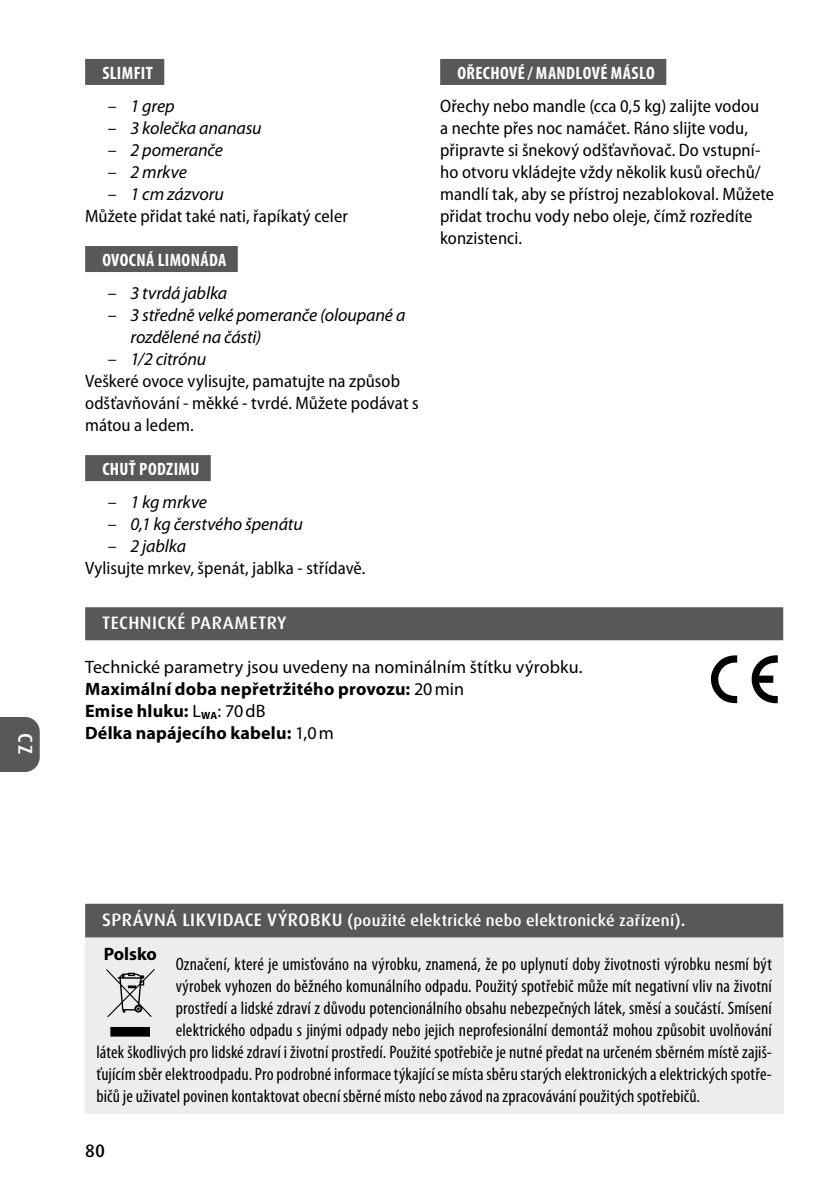
<style>
.page{position:relative;width:840px;height:1191px;background:#fff}
.page>*{position:absolute;margin:0;border:0;box-sizing:border-box;transform-origin:0 0}
.t1{font:500 20px "Dax Pro";color:#fff}
.t2{font:condensed 18px "Myriad Pro";letter-spacing:.01em;color:#000}
.t3{font:semi-condensed 18px/22px "Myriad Pro";letter-spacing:.005em;color:#000}
.t4{font:18px/22px "Myriad Pro";letter-spacing:.005em;color:#000}
.t5{font:italic 18px/22px "Myriad Pro";letter-spacing:-.01em;color:#000}
.t6{font:700 condensed 18px "Myriad Pro";letter-spacing:.02em;color:#fff}
.t7{font:500 18px "Dax Pro";letter-spacing:.025em;color:#fff}
.t8{font:700 18px "Myriad Pro";color:#000}
.t9{font:500 18px "Dax Pro";color:#000}
.t10{font:500 16px "Dax Pro";letter-spacing:.015em;color:#fff}
.s1{font-style:normal;font-stretch:condensed}
.s2{font-stretch:condensed}
.s3{font-style:italic;font-stretch:normal}
.s4{font-weight:700}
.s5{font-size:18px}
</style>
<div class="page">
<div style="left:0;top:717px;width:40px;height:55px;background:#58585a"></div>
<div style="left:85px;top:59px;width:79px;height:26px;background:#58585a"></div>
<div style="left:85px;top:246px;width:153px;height:26px;background:#58585a"></div>
<div style="left:85px;top:455px;width:126px;height:26px;background:#58585a"></div>
<div style="left:440px;top:59px;width:226px;height:26px;background:#58585a"></div>
<div style="left:85px;top:607px;width:697px;height:33px;background:#58585a"></div>
<svg style="left:710px;top:655px;width:26px;height:48px"></svg>
<svg style="left:751px;top:655px;width:26px;height:48px"></svg>
<div style="left:85px;top:908px;width:697px;height:205px;background:#eceded"></div>
<div style="left:85px;top:903px;width:697px;height:34px;background:#58585a"></div>
<svg style="left:106px;top:969px;width:48px;height:67px"></svg>
<p class="t1" style="left:38px;top:732px;width:23px;rotate:90deg">CZ</p>
<p class="t6" style="left:102px;top:63px;width:52px">SLIMFIT</p>
<p class="t5" style="left:108px;top:95px;width:68px"><span class="s1">–</span> 1 grep</p>
<p class="t5" style="left:108px;top:117px;width:155px"><span class="s1">–</span> 3 kolečka ananasu</p>
<p class="t5" style="left:108px;top:139px;width:117px"><span class="s1">–</span> 2 pomeranče</p>
<p class="t5" style="left:108px;top:161px;width:80px"><span class="s1">–</span> 2 mrkve</p>
<p class="t3" style="left:85px;top:183px;width:264px;text-indent:23px"><span class="s2">–</span> <span class="s3">1 cm zázvoru<br></span>Můžete přidat také nati, řapíkatý celer</p>
<p class="t6" style="left:102px;top:250px;width:125px">OVOCNÁ LIMONÁDA</p>
<p class="t5" style="left:108px;top:282px;width:121px"><span class="s1">–</span> 3 tvrdá jablka</p>
<p class="t5" style="left:130px;top:304px;width:276px;text-indent:-23px"><span class="s1">–</span> 3 středně velké pomeranče (oloupané a rozdělené na části)</p>
<p class="t3" style="left:85px;top:348px;width:335px;text-indent:23px"><span class="s2">–</span> <span class="s3">1/2 citrónu<br></span>Veškeré ovoce vylisujte, pamatujte na způsob odšťavňování - měkké - tvrdé. Můžete podávat s mátou a ledem.</p>
<p class="t6" style="left:102px;top:459px;width:98px">CHUŤ PODZIMU</p>
<p class="t5" style="left:108px;top:491px;width:101px"><span class="s1">–</span> 1 kg mrkve</p>
<p class="t5" style="left:108px;top:513px;width:196px"><span class="s1">–</span> 0,1 kg čerstvého špenátu</p>
<p class="t3" style="left:85px;top:535px;width:281px;text-indent:23px"><span class="s2">–</span> <span class="s3">2 jablka<br></span>Vylisujte mrkev, špenát, jablka - střídavě.</p>
<p class="t6" style="left:457px;top:63px;width:199px">OŘECHOVÉ / MANDLOVÉ MÁSLO</p>
<p class="t3" style="left:440px;top:95px;width:335px">Ořechy nebo mandle (cca 0,5 kg) zalijte vodou<br>a nechte přes noc namáčet. Ráno slijte vodu, připravte si šnekový odšťavňovač. Do vstupní&shy;ho otvoru vkládejte vždy několik kusů ořechů/ mandlí tak, aby se přístroj nezablokoval. Můžete přidat trochu vody nebo oleje, čímž rozředíte konzistenci.</p>
<p class="t7" style="left:102px;top:611px;width:186px">TECHNICKÉ PARAMETRY</p>
<p class="t4" style="left:85px;top:656px;width:498px">Technické parametry jsou uvedeny na nominálním štítku výrobku.<br><span class="s4">Maximální doba nepřetržitého provozu:</span> 20min<br><span class="s4">Emise hluku:</span> L<sub>WA</sub>: 70dB<br><span class="s4">Délka napájecího kabelu:</span> 1,0m</p>
<p class="t10" style="left:102px;top:910px;width:584px"><span class="s5">SPRÁVNÁ LIKVIDACE VÝROBKU</span> (použité elektrické nebo elektronické zařízení)<span class="s5">.</span></p>
<p class="t8" style="left:104px;top:943px;width:55px">Polsko</p>
<p class="t2" style="left:176px;top:954px;width:597px">Označení, které je umisťováno na výrobku, znamená, že po uplynutí doby životnosti výrobku nesmí být</p>
<p class="t2" style="left:176px;top:976px;width:597px">výrobek vyhozen do běžného komunálního odpadu. Použitý spotřebič může mít negativní vliv na životní</p>
<p class="t2" style="left:176px;top:998px;width:597px">prostředí a lidské zdraví z důvodu potencionálního obsahu nebezpečných látek, směsí a součástí. Smísení</p>
<p class="t2" style="left:176px;top:1020px;width:597px">elektrického odpadu s jinými odpady nebo jejich neprofesionální demontáž mohou způsobit uvolňování</p>
<p class="t2" style="left:96px;top:1042px;width:676px">látek škodlivých pro lidské zdraví i životní prostředí. Použité spotřebiče je nutné předat na určeném sběrném místě zajiš-</p>
<p class="t2" style="left:96px;top:1064px;width:676px">ťujícím sběr elektroodpadu. Pro podrobné informace týkající se místa sběru starých elektronických a elektrických spotře-</p>
<p class="t2" style="left:96px;top:1086px;width:604px">bičů je uživatel povinen kontaktovat obecní sběrné místo nebo závod na zpracovávání použitých spotřebičů.</p>
<p class="t9" style="left:85px;top:1139px;width:21px">80</p>
</div>
